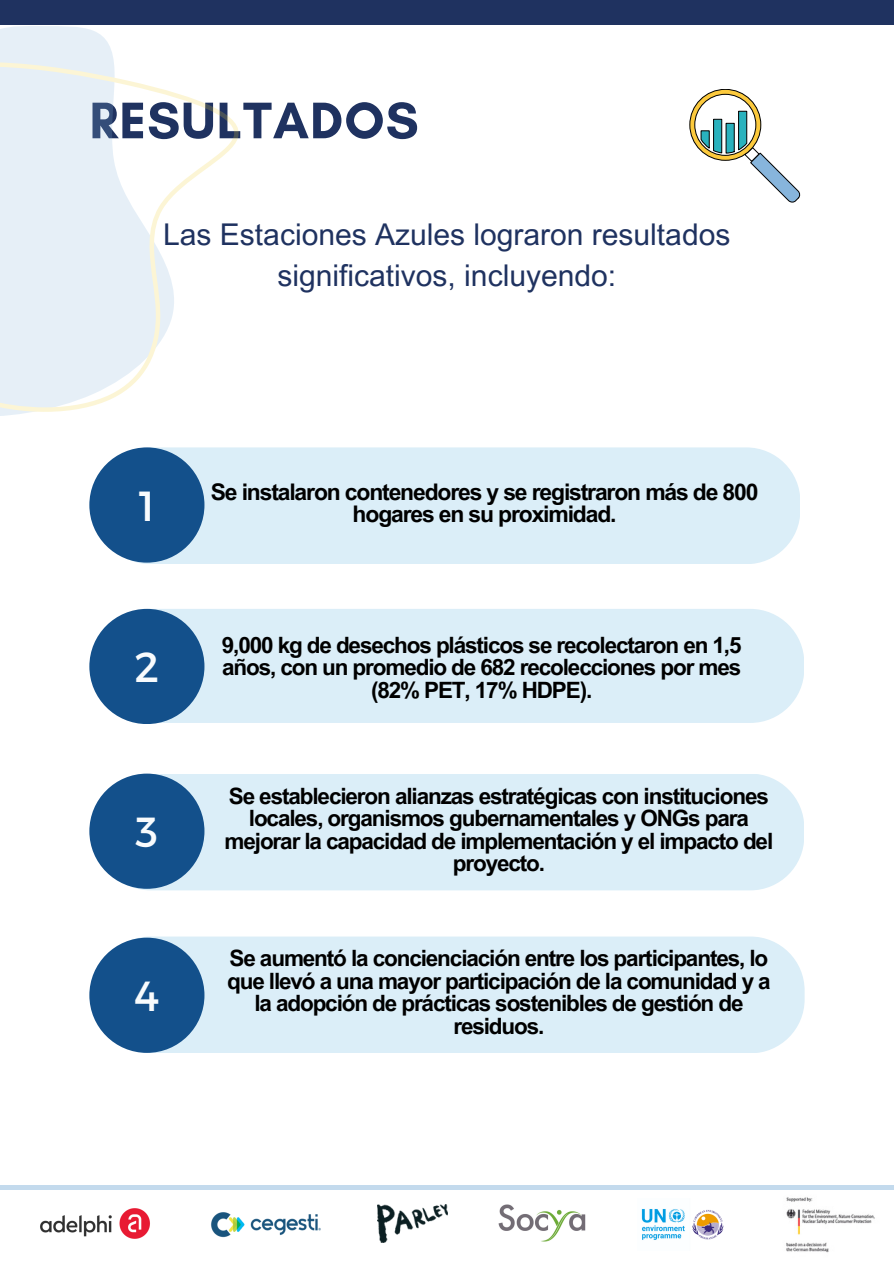
<style>
.page{position:relative;width:894px;height:1264px;background:#fff}
.page>*{position:absolute;margin:0;border:0;box-sizing:border-box;transform-origin:0 0}
.t1{font:700 52.35px "Glacial Indifference";letter-spacing:.02em;color:#1f3260}
.t2{font:42px "Montserrat";color:#f8fbfd}
.t3{font:30px/41.7px "Arial MT Pro";color:#1f3260;text-align:center}
.t4{font:700 22.95px/22.5px "Arial MT Pro";letter-spacing:-.05em;color:#000;text-align:center}
.t5{font:700 22.5px/22.5px "Arial MT Pro";letter-spacing:-.05em;color:#000;text-align:center}
</style>
<div class="page">
<img style="left:377px;top:1204px;width:70px;height:38px">
<img style="left:211px;top:1212px;width:110px;height:26px">
<img style="left:499px;top:1204px;width:86px;height:37px">
<img style="left:40px;top:1208px;width:110px;height:31px">
<img style="left:641px;top:1209px;width:83px;height:31px">
<img style="left:777px;top:1189px;width:106px;height:64px">
<hr style="left:0;top:1185px;width:893px;height:4px;background:#c3daed">
<div style="left:0;top:0;width:893px;height:25px;background:#1f3260"></div>
<svg style="left:0;top:26px;width:114px;height:390px;fill:#e6eff7"></svg>
<svg style="left:0;top:61px;width:239px;height:351px;fill:#e6eff7"></svg>
<svg style="left:689px;top:89px;width:110px;height:114px"></svg>
<div style="left:96px;top:447px;width:704px;height:117px;background:#dbeef8;border-radius:54px"></div>
<div style="left:96px;top:609px;width:708px;height:114px;background:#dbeef8;border-radius:54px"></div>
<div style="left:96px;top:773px;width:708px;height:117px;background:#dbeef8;border-radius:54px"></div>
<div style="left:96px;top:936px;width:708px;height:117px;background:#dbeef8;border-radius:54px"></div>
<div style="left:89px;top:447px;width:115px;height:115px;background:#13508b;border-radius:50%"></div>
<div style="left:89px;top:609px;width:115px;height:115px;background:#13508b;border-radius:50%"></div>
<div style="left:89px;top:773px;width:115px;height:115px;background:#13508b;border-radius:50%"></div>
<div style="left:89px;top:937px;width:115px;height:115px;background:#13508b;border-radius:50%"></div>
<p class="t1" style="left:89px;top:88px;width:331px">RESULTADOS</p>
<h1 class="t3" style="left:163px;top:217px;width:568px">Las Estaciones Azules lograron resultados significativos, incluyendo:</h1>
<p class="t2" style="left:139px;top:478px;width:18px">1</p>
<h2 class="t2" style="left:134px;top:640px;width:26px">2</h2>
<p class="t2" style="left:135px;top:804px;width:24px">3</p>
<p class="t4" style="left:211px;top:483px;width:549px">Se instalaron contenedores y se registraron más de 800 hogares en su proximidad.</p>
<p class="t5" style="left:222px;top:636px;width:521px">9,000 kg de desechos plásticos se recolectaron en 1,5 años, con un promedio de 682 recolecciones por mes (82% PET, 17% HDPE).</p>
<p class="t5" style="left:224px;top:787px;width:550px">Se establecieron alianzas estratégicas con instituciones locales, organismos gubernamentales y ONGs para mejorar la capacidad de implementación y el impacto del proyecto.</p>
<p class="t2" style="left:134px;top:968px;width:27px">4</p>
<p class="t5" style="left:227px;top:949px;width:545px">Se aumentó la concienciación entre los participantes, lo que llevó a una mayor participación de la comunidad y a la adopción de prácticas sostenibles de gestión de residuos.</p>
</div>
